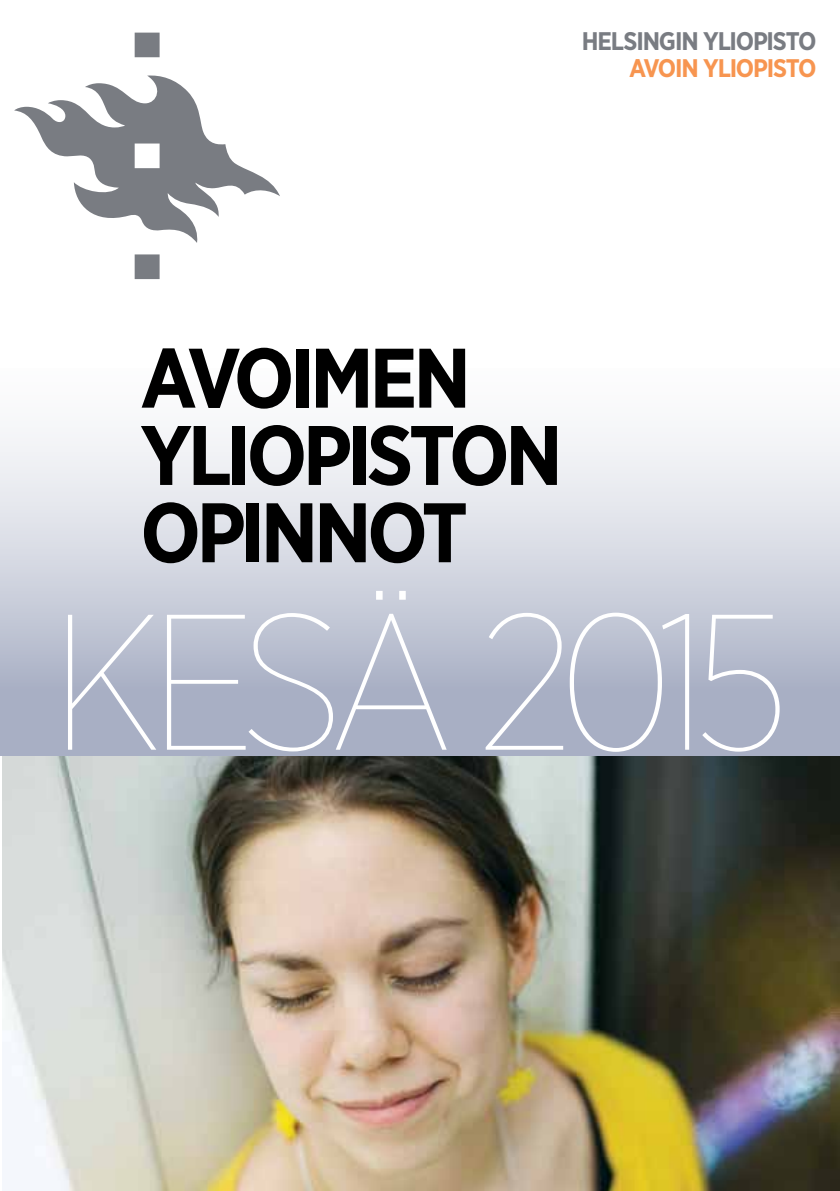
<style>
.page{position:relative;width:840px;height:1191px;background:#fff}
.page>*{position:absolute;margin:0;border:0;box-sizing:border-box;transform-origin:0 0}
.t1{font:100 192.8px "Gotham Narrow";letter-spacing:-.08em;color:#fff}
.t2{font:700 84.2px/77.2px "Gotham Narrow";letter-spacing:-.055em;color:#000}
.t3{font:700 25.4px "Gotham Narrow";letter-spacing:-.045em;color:#797c82}
.t4{font:700 25.4px "Gotham Narrow";color:#f79550}
</style>
<div class="page">
<svg style="left:14px;top:33px;width:266px;height:246px"></svg>
<div style="left:0;top:369px;width:839px;height:387px;background:linear-gradient(to bottom,#fff,#9fa7be)"></div>
<img style="left:3px;top:756px;width:836px;height:435px">
<p class="t3" style="left:581px;top:25px;width:236px">HELSINGIN YLIOPISTO</p>
<p class="t4" style="left:628px;top:52px;width:43px">AVOIN</p>
<p class="t4" style="left:702px;top:52px;width:14px">YLIOPISTO</p>
<p class="t2" style="left:140px;top:339px;width:424px">AVOIMEN<br>YLIOPISTON<br>OPINNOT</p>
<h1 class="t1" style="left:51px;top:566px;width:739px">KESÄ 2015</h1>
</div>
